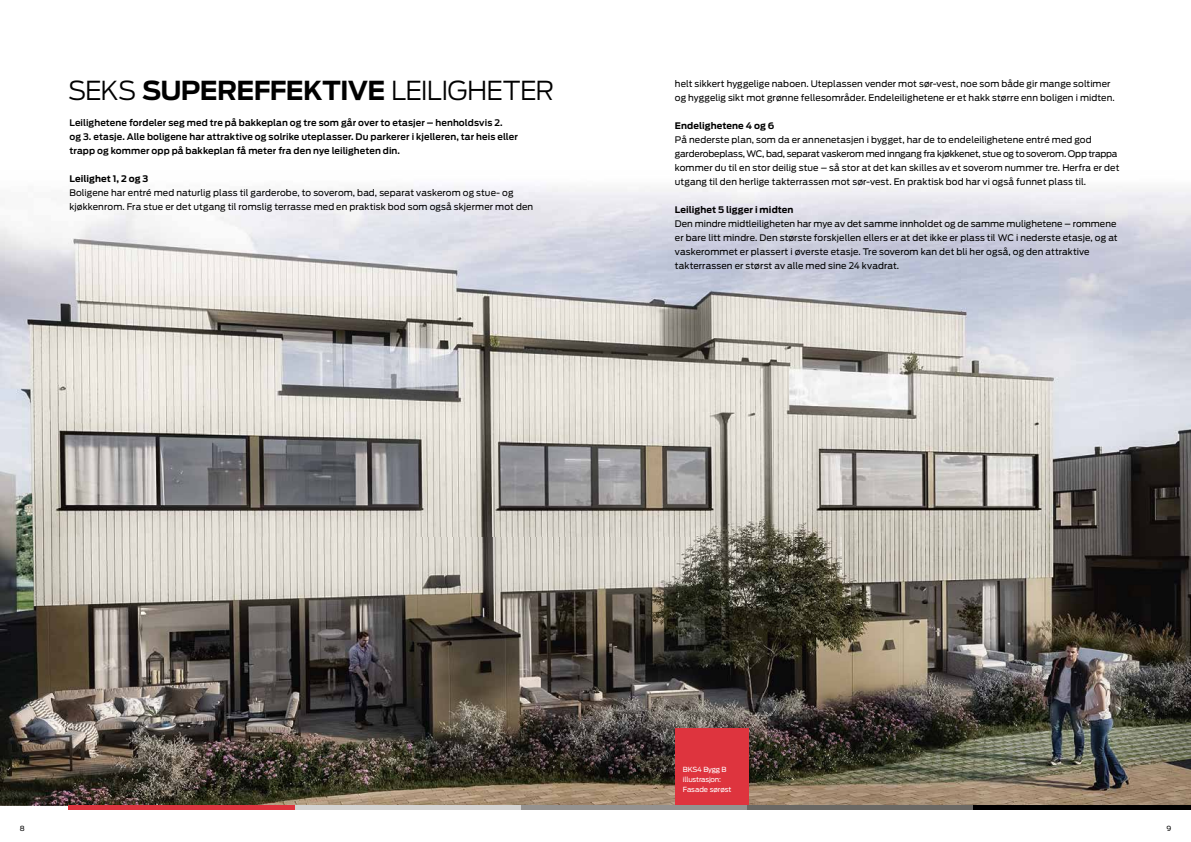
<style>
.page{position:relative;width:1191px;height:842px;background:#fff}
.page>*{position:absolute;margin:0;border:0;box-sizing:border-box;transform-origin:0 0}
.t1{font:300 26px "Ford Antenna";letter-spacing:-.03em;color:#000}
.t2{font:9px/14px "Ford Antenna";letter-spacing:.005em;color:#000}
.t3{font:600 9px/14px "Ford Antenna";letter-spacing:.01em;color:#000}
.t4{font:700 9px "Ford Antenna";letter-spacing:.005em;color:#000}
.t5{font:7px/10px "Ford Antenna";letter-spacing:-.02em;color:#fff}
.t6{font:7px "Ford Antenna";color:#000}
.s1{font-weight:700}
</style>
<div class="page">
<img style="left:0;top:186px;width:1191px;height:619px">
<hr style="left:68px;top:805px;width:227px;height:4px;background:#de343e">
<hr style="left:295px;top:805px;width:227px;height:4px;background:#d3d3d2">
<hr style="left:522px;top:805px;width:226px;height:4px;background:#949290">
<hr style="left:747px;top:805px;width:226px;height:4px;background:#6a6864">
<hr style="left:973px;top:805px;width:218px;height:4px;background:#000">
<div style="left:675px;top:729px;width:73px;height:76px;background:#de343e"></div>
<h1 class="t1" style="left:68px;top:69px;width:487px">SEKS <span class="s1">SUPEREFFEKTIVE</span> LEILIGHETER</h1>
<p class="t3" style="left:69px;top:115px;width:450px">Leilighetene fordeler seg med tre på bakkeplan og tre som går over to etasjer – henholdsvis 2.<br>og 3. etasje. Alle boligene har attraktive og solrike uteplasser. Du parkerer i kjelleren, tar heis eller trapp og kommer opp på bakkeplan få meter fra den nye leiligheten din.</p>
<p class="t4" style="left:69px;top:171px;width:80px">Leilighet 1, 2 og 3</p>
<p class="t2" style="left:69px;top:185px;width:465px">Boligene har entré med naturlig plass til garderobe, to soverom, bad, separat vaskerom og stue- og kjøkkenrom. Fra stue er det utgang til romslig terrasse med en praktisk bod som også skjermer mot den</p>
<p class="t2" style="left:675px;top:75px;width:441px">helt sikkert hyggelige naboen. Uteplassen vender mot sør-vest, noe som både gir mange soltimer og hyggelig sikt mot grønne fellesområder. Endeleilighetene er et hakk større enn boligen i midten.</p>
<p class="t4" style="left:675px;top:117px;width:101px">Endelighetene 4 og 6</p>
<p class="t2" style="left:675px;top:131px;width:446px">På nederste plan, som da er annenetasjen i bygget, har de to endeleilighetene entré med god garderobeplass, WC, bad, separat vaskerom med inngang fra kjøkkenet, stue og to soverom. Opp trappa kommer du til en stor deilig stue – så stor at det kan skilles av et soverom nummer tre. Herfra er det utgang til den herlige takterrassen mot sør-vest. En praktisk bod har vi også funnet plass til.</p>
<p class="t4" style="left:675px;top:201px;width:120px">Leilighet 5 ligger i midten</p>
<p class="t2" style="left:675px;top:215px;width:444px">Den mindre midtleiligheten har mye av det samme innholdet og de samme mulighetene – rommene er bare litt mindre. Den største forskjellen ellers er at det ikke er plass til WC i nederste etasje, og at vaskerommet er plassert i øverste etasje. Tre soverom kan det bli her også, og den attraktive takterrassen er størst av alle med sine 24 kvadrat.</p>
<p class="t5" style="left:683px;top:764px;width:50px">BKS4 Bygg B illustrasjon:<br>Fasade sørøst</p>
<p class="t6" style="left:20px;top:823px;width:6px">8</p>
<p class="t6" style="left:1166px;top:823px;width:6px">9</p>
</div>
